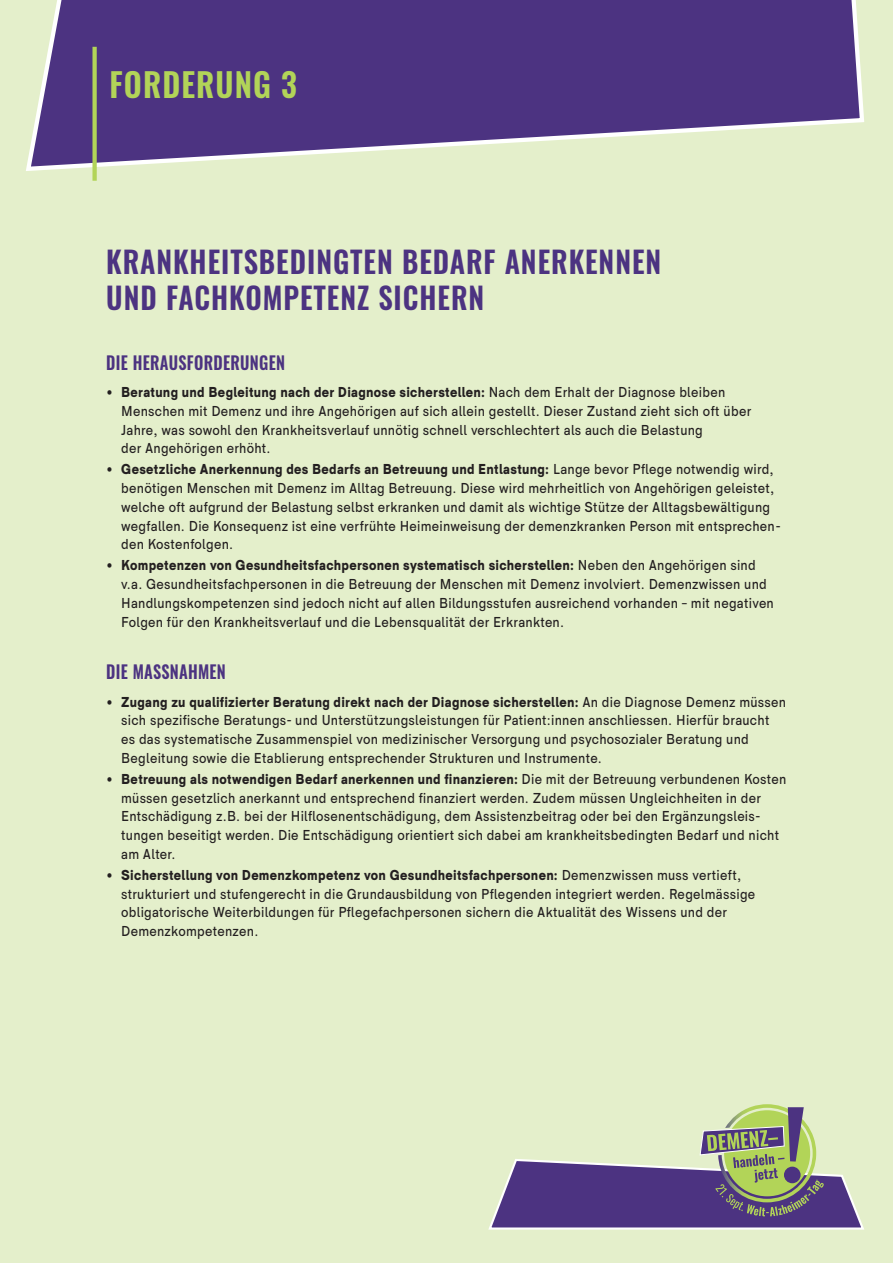
<style>
.page{position:relative;width:893px;height:1263px;background:#e4efcb}
.page>*{position:absolute;margin:0;border:0;box-sizing:border-box;transform-origin:0 0}
.Titel{font:600 33px "Oswald";letter-spacing:.035em;color:#b2d458;scale:.95 1}
.Titel-2{font:600 30px/36px "Oswald";letter-spacing:.035em;color:#4c3381;scale:.95 1}
.Untertitel{font:600 18px "Oswald";letter-spacing:.02em;color:#4c3381;scale:.9 1}
.Grundtext{font:500 14.55px/18.8px "HK Sentiments";letter-spacing:.02em;color:#231f20;scale:.9 1}
.s1{font-size:19.5px}
.s2{font-weight:900}
</style>
<div class="page">
<svg style="left:26px;top:0;width:838px;height:171px"></svg>
<svg style="left:488px;top:1104px;width:376px;height:126px"></svg>
<div style="left:92px;top:47px;width:5px;height:134px;background:#b2d458"></div>
<p class="Titel" style="left:109px;top:55px;width:199px">FORDERUNG 3</p>
<p class="Titel-2" style="left:106px;top:241px;width:586px">KRANKHEITSBEDINGTEN BEDARF ANERKENNEN<br>UND FACHKOMPETENZ SICHERN</p>
<p class="Untertitel" style="left:106px;top:347px;width:200px">DIE HERAUSFORDERUNGEN</p>
<p class="Grundtext" style="left:121px;top:382px;width:702px;text-indent:-15px"><span class="s1">•</span> <span class="s2">Beratung und Begleitung nach der Diagnose sicherstellen:</span> Nach dem Erhalt der Diagnose bleiben Menschen mit Demenz und ihre Angehörigen auf sich allein gestellt. Dieser Zustand zieht sich oft über Jahre, was sowohl den Krankheitsverlauf unnötig schnell verschlechtert als auch die Belastung<br>der Angehörigen erhöht.</p>
<p class="Grundtext" style="left:121px;top:459px;width:734px;text-indent:-15px"><span class="s1">•</span> <span class="s2">Gesetzliche Anerkennung des Bedarfs an Betreuung und Entlastung:</span> Lange bevor Pflege notwendig wird, benötigen Menschen mit Demenz im Alltag Betreuung. Diese wird mehrheitlich von Angehörigen geleistet, welche oft aufgrund der Belastung selbst erkranken und damit als wichtige Stütze der Alltagsbewältigung wegfallen. Die Konsequenz ist eine verfrühte Heimeinweisung der demenzkranken Person mit entsprechen&shy;den Kostenfolgen.</p>
<p class="Grundtext" style="left:121px;top:555px;width:727px;text-indent:-15px"><span class="s1">•</span> <span class="s2">Kompetenzen von Gesundheitsfachpersonen systematisch sicherstellen:</span> Neben den Angehörigen sind v.a. Gesundheitsfachpersonen in die Betreuung der Menschen mit Demenz involviert. Demenzwissen und Handlungskompetenzen sind jedoch nicht auf allen Bildungsstufen ausreichend vorhanden – mit negativen Folgen für den Krankheitsverlauf und die Lebensqualität der Erkrankten.</p>
<p class="Untertitel" style="left:106px;top:656px;width:134px">DIE MASSNAHMEN</p>
<p class="Grundtext" style="left:121px;top:691px;width:740px;text-indent:-15px"><span class="s1">•</span> <span class="s2">Zugang zu qualifizierter Beratung direkt nach der Diagnose sicherstellen:</span> An die Diagnose Demenz müssen sich spezifische Beratungs- und Unterstützungsleistungen für Patient:innen anschliessen. Hierfür braucht es das systematische Zusammenspiel von medizinischer Versorgung und psychosozialer Beratung und Begleitung sowie die Etablierung entsprechender Strukturen und Instrumente.</p>
<p class="Grundtext" style="left:121px;top:768px;width:740px;text-indent:-15px"><span class="s1">•</span> <span class="s2">Betreuung als notwendigen Bedarf anerkennen und finanzieren:</span> Die mit der Betreuung verbundenen Kosten müssen gesetzlich anerkannt und entsprechend finanziert werden. Zudem müssen Ungleichheiten in der Entschädigung z.B. bei der Hilflosenentschädigung, dem Assistenzbeitrag oder bei den Ergänzungsleis&shy;tungen beseitigt werden. Die Entschädigung orientiert sich dabei am krankheitsbedingten Bedarf und nicht am Alter.</p>
<p class="Grundtext" style="left:121px;top:864px;width:706px;text-indent:-15px"><span class="s1">•</span> <span class="s2">Sicherstellung von Demenzkompetenz von Gesundheitsfachpersonen:</span> Demenzwissen muss vertieft, strukturiert und stufengerecht in die Grundausbildung von Pflegenden integriert werden. Regelmässige obligatorische Weiterbildungen für Pflegefachpersonen sichern die Aktualität des Wissens und der Demenzkompetenzen.</p>
</div>
